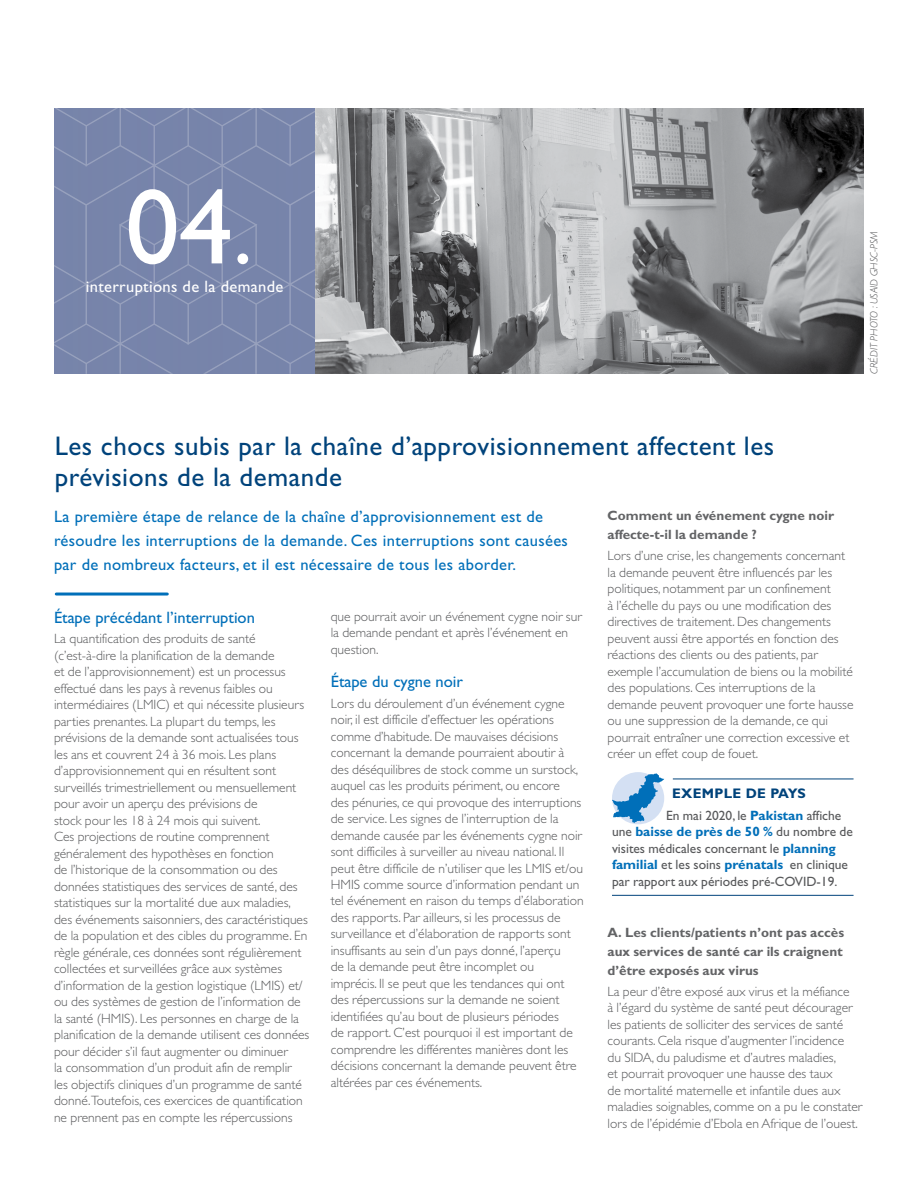
<style>
.page{position:relative;width:918px;height:1188px;background:#fff}
.page>*{position:absolute;margin:0;border:0;box-sizing:border-box;transform-origin:0 0}
.t1{font:107.4px "Gill Sans Std";color:#fff}
.t2{font:27px/31.5px "Gill Sans Std";letter-spacing:.02em;color:#00437b}
.t3{font:16.5px/24px "Gill Sans Std";letter-spacing:.02em;color:#006fb9}
.t4{font:16.5px "Gill Sans Std";color:#006fb9}
.t5{font:16.5px "Gill Sans Std";letter-spacing:.02em;color:#fff}
.t6{font:700 13.8px "Gill Sans";letter-spacing:.02em;color:#00437b}
.t7{font:300 13.5px/16.5px "Gill Sans Std";color:#58595b}
.t8{font:700 13.5px/19.2px "Gill Sans";color:#636466}
.t9{font:13.5px/16.5px "Gill Sans Std";color:#58595b}
.t10{font:700 13.5px "Gill Sans";color:#006fb9}
.t11{font:italic 300 10.5px "Gill Sans Std";color:#58595b}
.s1{font-size:89.55px}
.s2{font-family:"Gill Sans";font-weight:700;color:#006fb9}
.s3{font-family:"Gill Sans Std";font-weight:400;color:#58595b}
</style>
<div class="page">
<img style="left:351px;top:108px;width:513px;height:266px">
<svg style="left:315px;top:108px;width:36px;height:266px;background:#afb1b2"></svg>
<svg style="left:54px;top:108px;width:261px;height:266px;background:#7985ab"></svg>
<hr style="left:56px;top:593px;width:111px;height:3px;background:#006fb9">
<hr style="left:673px;top:779px;width:181px;height:1px;background:#00437b">
<hr style="left:612px;top:895px;width:242px;height:1px;background:#00437b">
<svg style="left:612px;top:773px;width:52px;height:50px;background:#8cbadf"></svg>
<h1 class="t1" style="left:126px;top:166px;width:129px">04<span class="s1">.</span></h1>
<p class="t5" style="left:86px;top:277px;width:199px">interruptions de la demande</p>
<p class="t11" style="left:868px;top:374px;width:144px;rotate:-90deg">CRÉDIT PHOTO : USAID GHSC-PSM</p>
<h2 class="t2" style="left:55px;top:430px;width:721px">Les chocs subis par la chaîne d’approvisionnement affectent les prévisions de la demande</h2>
<p class="t3" style="left:54px;top:505px;width:515px">La première étape de relance de la chaîne d’approvisionnement est de résoudre les interruptions de la demande. Ces interruptions sont causées par de nombreux facteurs, et il est nécessaire de tous les aborder.</p>
<p class="t8" style="left:608px;top:506px;width:228px">Comment un événement cygne noir affecte-t-il la demande ?</p>
<p class="t7" style="left:608px;top:547px;width:248px">Lors d’une crise, les changements concernant la demande peuvent être influencés par les politiques, notamment par un confinement<br>à l’échelle du pays ou une modification des directives de traitement. Des changements peuvent aussi être apportés en fonction des réactions des clients ou des patients, par exemple l’accumulation de biens ou la mobilité des populations. Ces interruptions de la demande peuvent provoquer une forte hausse ou une suppression de la demande, ce qui pourrait entraîner une correction excessive et créer un effet coup de fouet.</p>
<p class="t4" style="left:54px;top:608px;width:203px">Étape précédant l’interruption</p>
<p class="t7" style="left:54px;top:631px;width:257px">La quantification des produits de santé (c’est-à-dire la planification de la demande<br>et de l’approvisionnement) est un processus effectué dans les pays à revenus faibles ou intermédiaires (LMIC) et qui nécessite plusieurs parties prenantes. La plupart du temps, les prévisions de la demande sont actualisées tous les ans et couvrent 24 à 36 mois. Les plans d’approvisionnement qui en résultent sont surveillés trimestriellement ou mensuellement pour avoir un aperçu des prévisions de<br>stock pour les 18 à 24 mois qui suivent.<br>Ces projections de routine comprennent généralement des hypothèses en fonction<br>de l’historique de la consommation ou des données statistiques des services de santé, des statistiques sur la mortalité due aux maladies, des événements saisonniers, des caractéristiques de la population et des cibles du programme. En règle générale, ces données sont régulièrement collectées et surveillées grâce aux systèmes d’information de la gestion logistique (LMIS) et/ ou des systèmes de gestion de l’information de la santé (HMIS). Les personnes en charge de la planification de la demande utilisent ces données pour décider s’il faut augmenter ou diminuer<br>la consommation d’un produit afin de remplir<br>les objectifs cliniques d’un programme de santé donné.Toutefois, ces exercices de quantification ne prennent pas en compte les répercussions</p>
<p class="t7" style="left:331px;top:608px;width:253px">que pourrait avoir un événement cygne noir sur la demande pendant et après l’événement en question.</p>
<p class="t4" style="left:331px;top:672px;width:134px">Étape du cygne noir</p>
<p class="t7" style="left:331px;top:695px;width:254px">Lors du déroulement d’un événement cygne noir, il est difficile d’effectuer les opérations comme d’habitude. De mauvaises décisions concernant la demande pourraient aboutir à des déséquilibres de stock comme un surstock, auquel cas les produits périment, ou encore<br>des pénuries, ce qui provoque des interruptions de service. Les signes de l’interruption de la demande causée par les événements cygne noir sont difficiles à surveiller au niveau national. Il peut être difficile de n’utiliser que les LMIS et/ou HMIS comme source d’information pendant un tel événement en raison du temps d’élaboration des rapports. Par ailleurs, si les processus de surveillance et d’élaboration de rapports sont insuffisants au sein d’un pays donné, l’aperçu<br>de la demande peut être incomplet ou<br>imprécis. Il se peut que les tendances qui ont des répercussions sur la demande ne soient identifiées qu’au bout de plusieurs périodes<br>de rapport. C’est pourquoi il est important de comprendre les différentes manières dont les décisions concernant la demande peuvent être altérées par ces événements.</p>
<p class="t6" style="left:672px;top:785px;width:135px">EXEMPLE DE PAYS</p>
<p class="t9" style="left:666px;top:807px;width:177px">En mai 2020, le <span class="s2">Pakistan</span> affiche</p>
<p class="t10" style="left:612px;top:823px;width:242px"><span class="s3">une</span> baisse de près de 50 % <span class="s3">du nombre de</span></p>
<p class="t9" style="left:612px;top:840px;width:237px">visites médicales concernant le <span class="s2">planning familial</span> et les soins <span class="s2">prénatals</span> en clinique par rapport aux périodes pré-COVID-19.</p>
<p class="t8" style="left:608px;top:922px;width:238px;text-align:justify">A. Les clients/patients n’ont pas accès aux services de santé car ils craignent d’être exposés aux virus</p>
<p class="t7" style="left:608px;top:983px;width:256px">La peur d’être exposé aux virus et la méfiance<br>à l’égard du système de santé peut décourager les patients de solliciter des services de santé courants. Cela risque d’augmenter l’incidence<br>du SIDA, du paludisme et d’autres maladies,<br>et pourrait provoquer une hausse des taux<br>de mortalité maternelle et infantile dues aux maladies soignables, comme on a pu le constater lors de l’épidémie d’Ebola en Afrique de l’ouest.</p>
</div>
